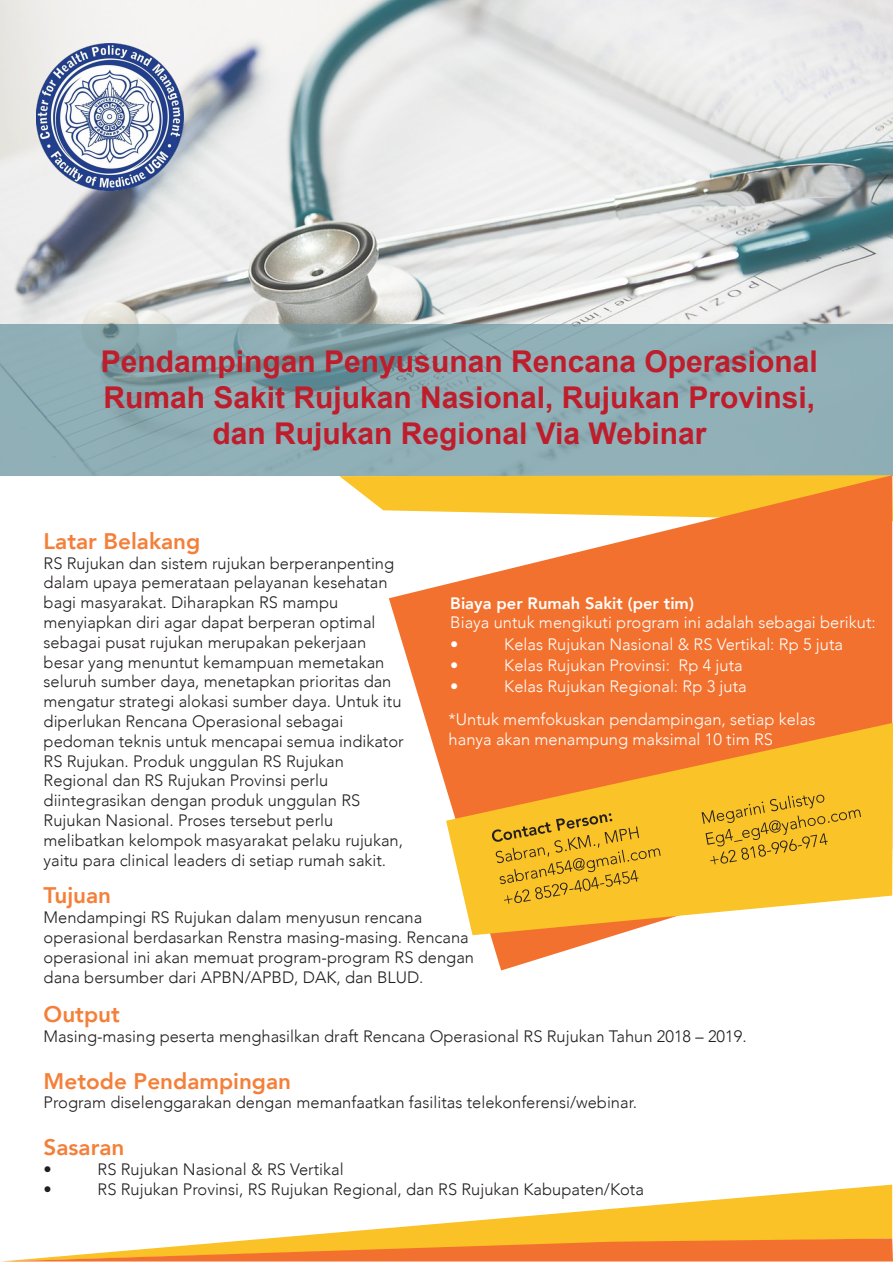
<style>
.page{position:relative;width:893px;height:1263px;background:#fff}
.page>*{position:absolute;margin:0;border:0;box-sizing:border-box;transform-origin:0 0}
.t1{font:700 30px/36px "Arial";color:#be1d2c;text-align:center}
.t2{font:800 22.5px "Avenir";color:#f47f39}
.t3{font:300 16.5px/19.8px "Avenir";color:#231f20}
.t4{font:300 16.5px/21.3px "Avenir";color:#fff}
.t5{font:800 16.5px "Avenir";color:#fff}
</style>
<div class="page">
<img style="left:0;top:0;width:892px;height:324px">
<svg style="left:0;top:324px;width:893px;height:152px;background:#8babb2"></svg>
<img style="left:36px;top:43px;width:148px;height:148px">
<svg style="left:339px;top:475px;width:554px;height:46px"></svg>
<svg style="left:389px;top:475px;width:503px;height:495px;fill:#f3712e"></svg>
<svg style="left:446px;top:723px;width:447px;height:212px;background:#f8ae43"></svg>
<svg style="left:273px;top:1184px;width:619px;height:54px"></svg>
<svg style="left:7px;top:1238px;width:886px;height:23px;background:#f69d4b"></svg>
<svg style="left:492px;top:813px;width:169px;height:91px;background:#e3b126"></svg>
<svg style="left:702px;top:795px;width:159px;height:69px;background:#e5b326"></svg>
<h1 class="t1" style="left:101px;top:344px;width:718px">Pendampingan Penyusunan Rencana Operasional<br>Rumah Sakit Rujukan Nasional, Rujukan Provinsi, dan Rujukan Regional Via Webinar</h1>
<h2 class="t2" style="left:44px;top:523px;width:158px">Latar Belakang</h2>
<p class="t3" style="left:44px;top:553px;width:362px">RS Rujukan dan sistem rujukan berperanpenting dalam upaya pemerataan pelayanan kesehatan bagi masyarakat. Diharapkan RS mampu menyiapkan diri agar dapat berperan optimal sebagai pusat rujukan merupakan pekerjaan besar yang menuntut kemampuan memetakan seluruh sumber daya, menetapkan prioritas dan mengatur strategi alokasi sumber daya. Untuk itu diperlukan Rencana Operasional sebagai pedoman teknis untuk mencapai semua indikator RS Rujukan. Produk unggulan RS Rujukan Regional dan RS Rujukan Provinsi perlu diintegrasikan dengan produk unggulan RS Rujukan Nasional. Proses tersebut perlu melibatkan kelompok masyarakat pelaku rujukan, yaitu para clinical leaders di setiap rumah sakit.</p>
<h2 class="t2" style="left:44px;top:878px;width:69px">Tujuan</h2>
<p class="t3" style="left:44px;top:908px;width:432px">Mendampingi RS Rujukan dalam menyusun rencana operasional berdasarkan Renstra masing-masing. Rencana operasional ini akan memuat program-program RS dengan dana bersumber dari APBN/APBD, DAK, dan BLUD.</p>
<h2 class="t2" style="left:44px;top:997px;width:78px">Output</h2>
<p class="t3" style="left:44px;top:1026px;width:704px">Masing-masing peserta menghasilkan draft Rencana Operasional RS Rujukan Tahun 2018 – 2019.</p>
<h2 class="t2" style="left:44px;top:1063px;width:249px">Metode Pendampingan</h2>
<p class="t3" style="left:44px;top:1093px;width:595px">Program diselenggarakan dengan memanfaatkan fasilitas telekonferensi/webinar.</p>
<h2 class="t2" style="left:44px;top:1130px;width:82px">Sasaran</h2>
<p class="t3" style="left:44px;top:1159px;width:10px">•</p>
<p class="t3" style="left:98px;top:1159px;width:248px">RS Rujukan Nasional &amp; RS Vertikal</p>
<p class="t3" style="left:44px;top:1179px;width:10px">•</p>
<p class="t3" style="left:98px;top:1179px;width:548px">RS Rujukan Provinsi, RS Rujukan Regional, dan RS Rujukan Kabupaten/Kota</p>
<p class="t5" style="left:450px;top:590px;width:245px">Biaya per Rumah Sakit (per tim)</p>
<p class="t4" style="left:450px;top:612px;width:427px">Biaya untuk mengikuti program ini adalah sebagai berikut: •</p>
<p class="t4" style="left:504px;top:633px;width:340px">Kelas Rujukan Nasional &amp; RS Vertikal: Rp 5 juta</p>
<p class="t4" style="left:450px;top:655px;width:10px">•</p>
<p class="t4" style="left:504px;top:655px;width:240px">Kelas Rujukan Provinsi: Rp 4 juta</p>
<p class="t4" style="left:450px;top:676px;width:10px">•</p>
<p class="t4" style="left:449px;top:670px;width:368px;line-height:32.8px;text-indent:56px">Kelas Rujukan Regional: Rp 3 juta<br>*Untuk memfokuskan pendampingan, setiap kelas</p>
<p class="t4" style="left:449px;top:728px;width:326px">hanya akan menampung maksimal 10 tim RS</p>
</div>
